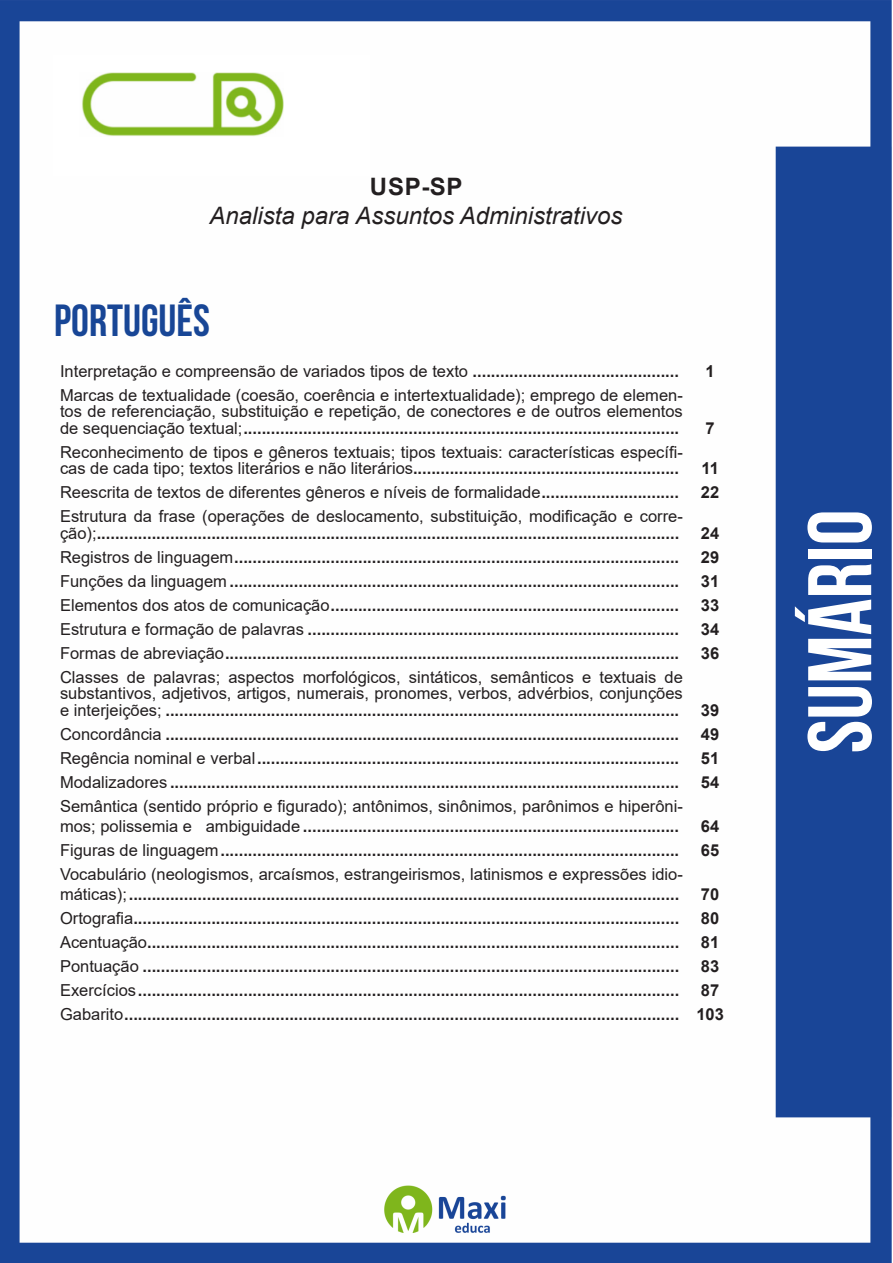
<style>
.page{position:relative;width:893px;height:1263px;background:#fff}
.page>*{position:absolute;margin:0;border:0;box-sizing:border-box;transform-origin:0 0}
.t1{font:700 90px "Bebas Neue";color:#fff}
.t2{font:700 45px "Bebas Neue";color:#184696}
.t3{font:italic 24px "Arial";color:#231f20}
.t4{font:700 24px "Arial";color:#231f20}
.ALTERNATIVAS{font:700 16.5px/16.5px "Arial";color:#231f20}
.ALTERNATIVAS-2{font:16.5px/16.5px "Arial";color:#231f20;text-align:justify}
.INDICE{font:700 16.5px "Arial";color:#231f20}
.s1{font-weight:700}
.s2{font-weight:400}
</style>
<div class="page">
<img style="left:0;top:0;width:892px;height:1263px">
<div style="left:53px;top:55px;width:317px;height:121px;background:#fff"></div>
<img style="left:82px;top:72px;width:201px;height:64px">
<p class="t4" style="left:370px;top:170px;width:94px">USP-SP</p>
<p class="t3" style="left:210px;top:200px;width:415px">Analista para Assuntos Administrativos</p>
<p class="t2" style="left:54px;top:295px;width:157px">PORTUGUÊS</p>
<p class="ALTERNATIVAS-2" style="left:60px;top:363px;width:621px">Interpretação e compreensão de variados tipos de texto <span class="s1">.............................................</span></p>
<p class="INDICE" style="left:705px;top:359px;width:11px">1</p>
<p class="ALTERNATIVAS-2" style="left:60px;top:387px;width:624px">Marcas de textualidade (coesão, coerência e intertextualidade); emprego de elemen&shy;tos de referenciação, substituição e repetição, de conectores e de outros elementos de sequenciação textual;<span class="s1">...............................................................................................</span></p>
<p class="INDICE" style="left:705px;top:416px;width:11px">7</p>
<p class="ALTERNATIVAS-2" style="left:60px;top:444px;width:624px">Reconhecimento de tipos e gêneros textuais; tipos textuais: características específi&shy;cas de cada tipo; textos literários e não literários<span class="s1">..........................................................</span></p>
<p class="INDICE" style="left:701px;top:457px;width:19px">11</p>
<p class="ALTERNATIVAS-2" style="left:60px;top:484px;width:620px">Reescrita de textos de diferentes gêneros e níveis de formalidade<span class="s1">..............................</span></p>
<p class="INDICE" style="left:701px;top:481px;width:20px">22</p>
<p class="ALTERNATIVAS" style="left:60px;top:508px;width:624px"><span class="s2">Estrutura da frase (operações de deslocamento, substituição, modificação e corre&shy;ção);</span>...............................................................................................................................</p>
<p class="INDICE" style="left:701px;top:521px;width:20px">24</p>
<p class="ALTERNATIVAS" style="left:60px;top:549px;width:621px"><span class="s2">Registros de linguagem</span>.................................................................................................</p>
<p class="INDICE" style="left:701px;top:545px;width:20px">29</p>
<p class="ALTERNATIVAS" style="left:60px;top:573px;width:621px"><span class="s2">Funções da linguagem</span> ..................................................................................................</p>
<p class="INDICE" style="left:701px;top:569px;width:20px">31</p>
<p class="ALTERNATIVAS" style="left:60px;top:597px;width:621px"><span class="s2">Elementos dos atos de comunicação</span>............................................................................</p>
<p class="INDICE" style="left:701px;top:593px;width:20px">33</p>
<p class="ALTERNATIVAS" style="left:60px;top:621px;width:621px"><span class="s2">Estrutura e formação de palavras</span> .................................................................................</p>
<p class="INDICE" style="left:701px;top:617px;width:20px">34</p>
<p class="ALTERNATIVAS" style="left:60px;top:645px;width:621px"><span class="s2">Formas de abreviação</span>...................................................................................................</p>
<p class="INDICE" style="left:701px;top:641px;width:20px">36</p>
<p class="ALTERNATIVAS-2" style="left:60px;top:669px;width:624px">Classes de palavras; aspectos morfológicos, sintáticos, semânticos e textuais de substantivos, adjetivos, artigos, numerais, pronomes, verbos, advérbios, conjunções e interjeições; <span class="s1">................................................................................................................</span></p>
<p class="INDICE" style="left:701px;top:698px;width:20px">39</p>
<p class="ALTERNATIVAS" style="left:60px;top:726px;width:621px"><span class="s2">Concordância</span> ................................................................................................................</p>
<p class="INDICE" style="left:701px;top:722px;width:20px">49</p>
<p class="ALTERNATIVAS" style="left:60px;top:750px;width:621px"><span class="s2">Regência nominal e verbal</span>............................................................................................</p>
<p class="INDICE" style="left:701px;top:746px;width:20px">51</p>
<p class="ALTERNATIVAS" style="left:60px;top:774px;width:621px"><span class="s2">Modalizadores</span> ...............................................................................................................</p>
<p class="INDICE" style="left:701px;top:770px;width:20px">54</p>
<p class="ALTERNATIVAS-2" style="left:60px;top:796px;width:624px;line-height:19.8px">Semântica (sentido próprio e figurado); antônimos, sinônimos, parônimos e hiperôni&shy;mos; polissemia e ambiguidade <span class="s1">..................................................................................</span></p>
<p class="INDICE" style="left:701px;top:814px;width:20px">64</p>
<p class="ALTERNATIVAS" style="left:60px;top:842px;width:621px"><span class="s2">Figuras de linguagem</span>....................................................................................................</p>
<p class="INDICE" style="left:701px;top:838px;width:20px">65</p>
<p class="ALTERNATIVAS" style="left:60px;top:864px;width:624px;line-height:19.8px"><span class="s2">Vocabulário (neologismos, arcaísmos, estrangeirismos, latinismos e expressões idio&shy;máticas);</span>........................................................................................................................</p>
<p class="INDICE" style="left:701px;top:882px;width:20px">70</p>
<p class="ALTERNATIVAS" style="left:60px;top:910px;width:621px"><span class="s2">Ortografia</span>.......................................................................................................................</p>
<p class="INDICE" style="left:701px;top:906px;width:20px">80</p>
<p class="ALTERNATIVAS" style="left:60px;top:934px;width:621px"><span class="s2">Acentuação</span>....................................................................................................................</p>
<p class="INDICE" style="left:701px;top:930px;width:20px">81</p>
<p class="ALTERNATIVAS" style="left:60px;top:958px;width:621px"><span class="s2">Pontuação</span> .....................................................................................................................</p>
<p class="INDICE" style="left:701px;top:954px;width:20px">83</p>
<p class="ALTERNATIVAS" style="left:60px;top:982px;width:621px"><span class="s2">Exercícios</span>......................................................................................................................</p>
<p class="INDICE" style="left:701px;top:978px;width:20px">87</p>
<p class="ALTERNATIVAS" style="left:60px;top:1006px;width:621px"><span class="s2">Gabarito</span>.........................................................................................................................</p>
<p class="INDICE" style="left:696px;top:1002px;width:29px">103</p>
<h1 class="t1" style="left:791px;top:753px;width:245px;rotate:-90deg">SUMÁRIO</h1>
</div>
